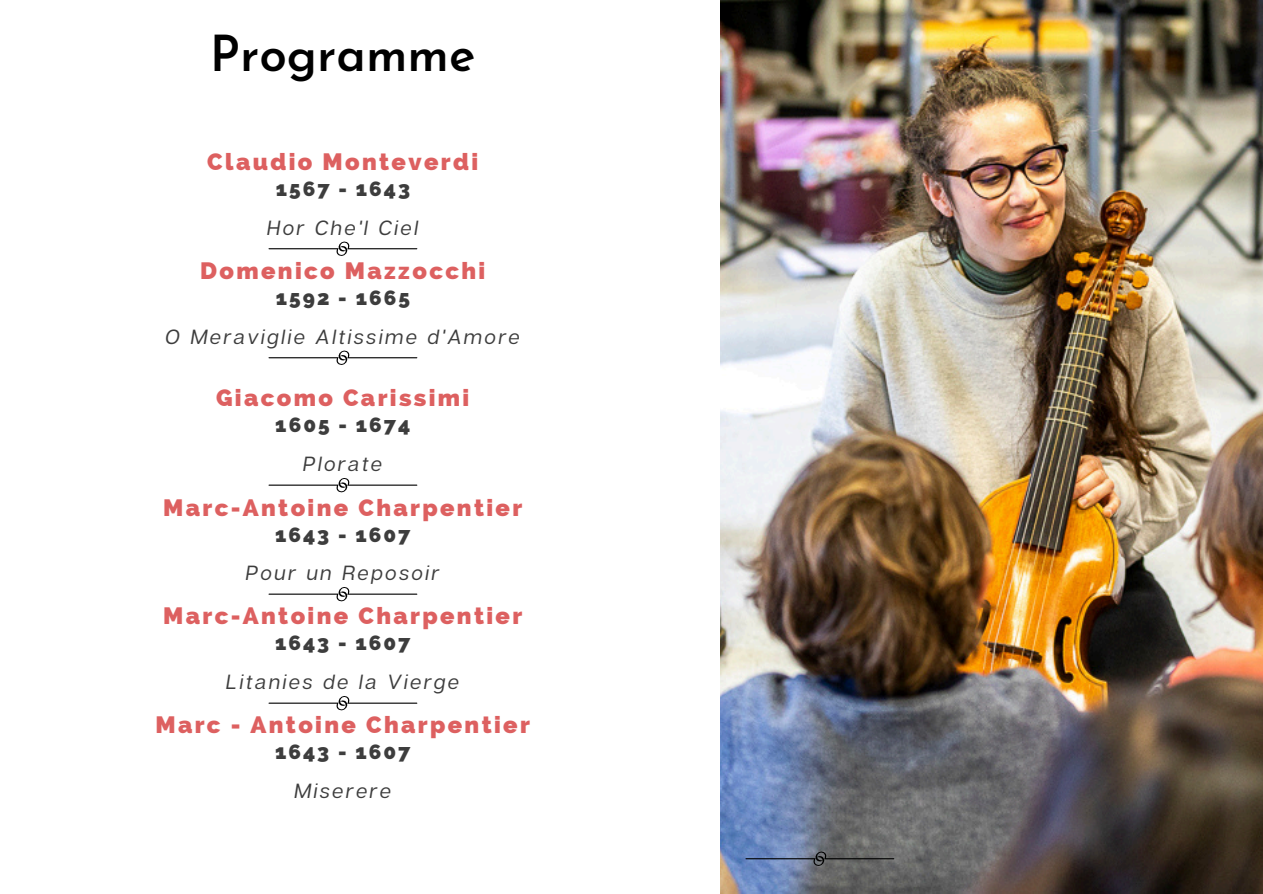
<style>
.page{position:relative;width:1263px;height:894px;background:#fff}
.page>*{position:absolute;margin:0;border:0;box-sizing:border-box;transform-origin:0 0}
.t1{font:600 49.5px "Josefin Sans";color:#000}
.t2{font:800 23.7px "Raleway";letter-spacing:.1em;color:#dd6060}
.t3{font:800 20.7px "Raleway";letter-spacing:.1em;color:#3d3d3d}
.t4{font:italic 20.55px "Articulat CF";letter-spacing:.125em;color:#3d3d3d}
</style>
<div class="page">
<img style="left:720px;top:0;width:543px;height:893px">
<svg style="left:268px;top:241px;width:149px;height:15px"></svg>
<svg style="left:268px;top:350px;width:149px;height:15px"></svg>
<svg style="left:268px;top:478px;width:149px;height:15px"></svg>
<svg style="left:268px;top:587px;width:149px;height:15px"></svg>
<svg style="left:745px;top:850px;width:149px;height:16px;background:#646f83"></svg>
<svg style="left:268px;top:696px;width:149px;height:14px"></svg>
<p class="t1" style="left:210px;top:34px;width:267px">Programme</p>
<h2 class="t2" style="left:207px;top:148px;width:273px">Claudio Monteverdi</h2>
<p class="t3" style="left:276px;top:176px;width:136px">1567 - 1643</p>
<p class="t4" style="left:267px;top:214px;width:153px">Hor Che'l Ciel</p>
<h2 class="t2" style="left:200px;top:256px;width:287px">Domenico Mazzocchi</h2>
<p class="t3" style="left:276px;top:285px;width:136px">1592 - 1665</p>
<p class="t4" style="left:166px;top:323px;width:356px">O Meraviglie Altissime d'Amore</p>
<p class="t2" style="left:216px;top:384px;width:255px">Giacomo Carissimi</p>
<h2 class="t3" style="left:275px;top:412px;width:137px">1605 - 1674</h2>
<p class="t4" style="left:303px;top:450px;width:81px">Plorate</p>
<h2 class="t2" style="left:163px;top:493px;width:361px">Marc-Antoine Charpentier</h2>
<p class="t3" style="left:275px;top:522px;width:137px">1643 - 1607</p>
<p class="t4" style="left:246px;top:560px;width:195px">Pour un Reposoir</p>
<p class="t2" style="left:163px;top:602px;width:361px">Marc-Antoine Charpentier</p>
<p class="t3" style="left:275px;top:630px;width:137px">1643 - 1607</p>
<h2 class="t4" style="left:226px;top:668px;width:235px">Litanies de la Vierge</h2>
<p class="t2" style="left:155px;top:710px;width:376px">Marc - Antoine Charpentier</p>
<p class="t3" style="left:275px;top:739px;width:137px">1643 - 1607</p>
<p class="t4" style="left:294px;top:777px;width:98px">Miserere</p>
</div>
